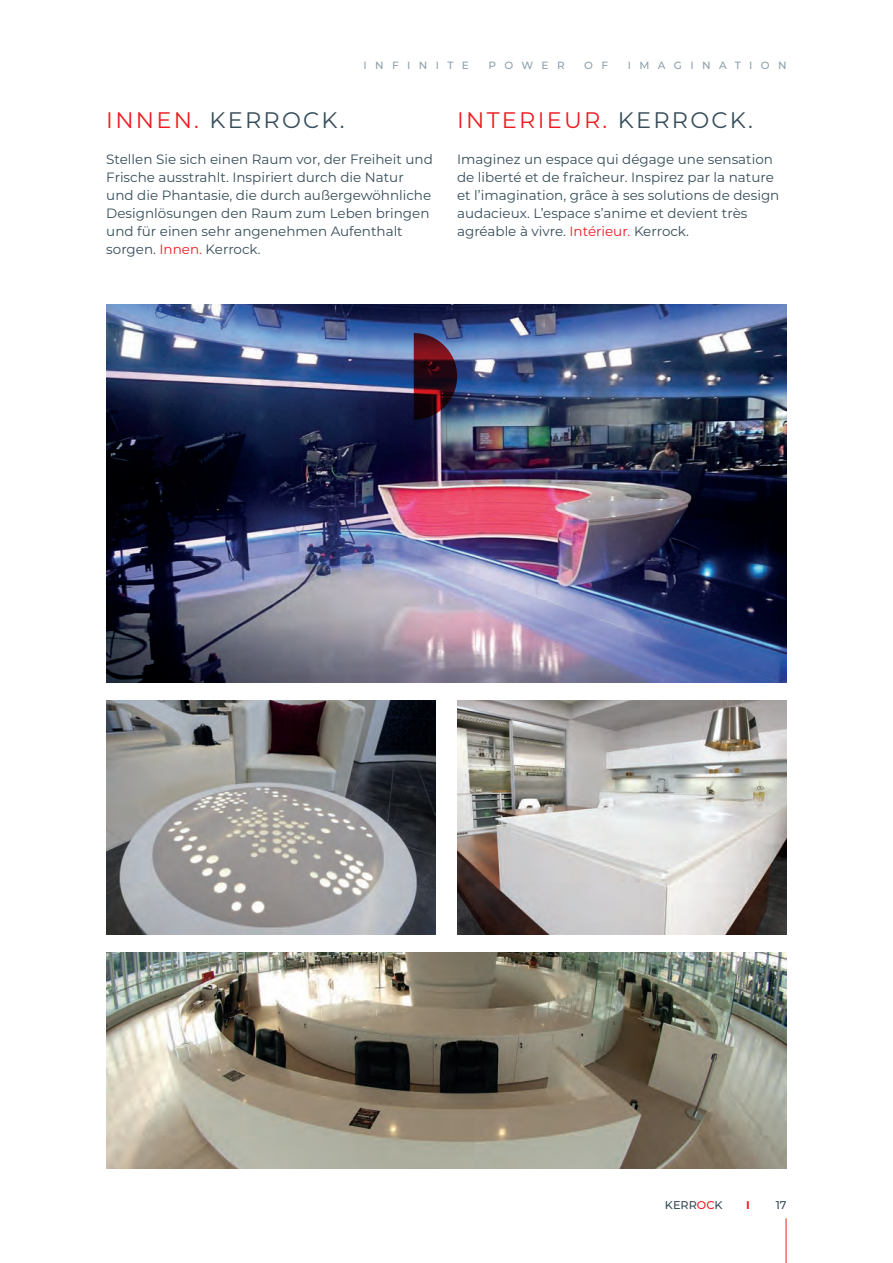
<style>
.page{position:relative;width:893px;height:1263px;background:#fff}
.page>*{position:absolute;margin:0;border:0;box-sizing:border-box;transform-origin:0 0}
.t1{font:22.5px "Montserrat";letter-spacing:.1em;color:#ee1d23}
.t2{font:22.5px "Montserrat";letter-spacing:.1em;color:#364d59}
.t3{font:13.5px/18px "Montserrat";color:#364d59}
.t4{font:500 11.25px "Montserrat";color:#364d59}
.t5{font:700 11.25px "Montserrat";color:#ee1d23}
.t6{font:500 10.5px "Montserrat";letter-spacing:.8em;color:#8c9faa}
.s1{color:#ee1d23}
.s2{color:#364d59}
</style>
<div class="page">
<hr style="left:786px;top:1218px;width:1px;height:45px;background:#ee1d23">
<img style="left:106px;top:304px;width:681px;height:378px">
<img style="left:106px;top:952px;width:681px;height:216px">
<img style="left:106px;top:700px;width:330px;height:234px">
<svg style="left:414px;top:333px;width:43px;height:87px"></svg>
<img style="left:457px;top:700px;width:330px;height:234px">
<p class="t6" style="left:363px;top:58px;width:107px">INFINITE</p>
<p class="t6" style="left:489px;top:58px;width:78px">POWER</p>
<p class="t6" style="left:584px;top:58px;width:25px">O F</p>
<p class="t6" style="left:628px;top:58px;width:160px">IMAGINATION</p>
<h1 class="t2" style="left:106px;top:105px;width:240px"><span class="s1">INNEN.</span> KERROCK.</h1>
<p class="t3" style="left:106px;top:150px;width:328px">Stellen Sie sich einen Raum vor, der Freiheit und Frische ausstrahlt. Inspiriert durch die Natur und die Phantasie, die durch außergewöhnliche Designlösungen den Raum zum Leben bringen und für einen sehr angenehmen Aufenthalt sorgen. <span class="s1">Innen.</span> Kerrock.</p>
<h1 class="t1" style="left:457px;top:105px;width:297px">INTERIEUR. <span class="s2">KERROCK.</span></h1>
<p class="t3" style="left:457px;top:150px;width:324px">Imaginez un espace qui dégage une sensation de liberté et de fraîcheur. Inspirez par la nature et l’imagination, grâce à ses solutions de design audacieux. L’espace s’anime et devient très agréable à vivre. <span class="s1">Intérieur.</span> Kerrock.</p>
<p class="t4" style="left:665px;top:1197px;width:59px">KERR<span class="s1">OC</span>K</p>
<p class="t5" style="left:746px;top:1197px;width:5px">I</p>
<p class="t4" style="left:776px;top:1197px;width:12px">17</p>
</div>
